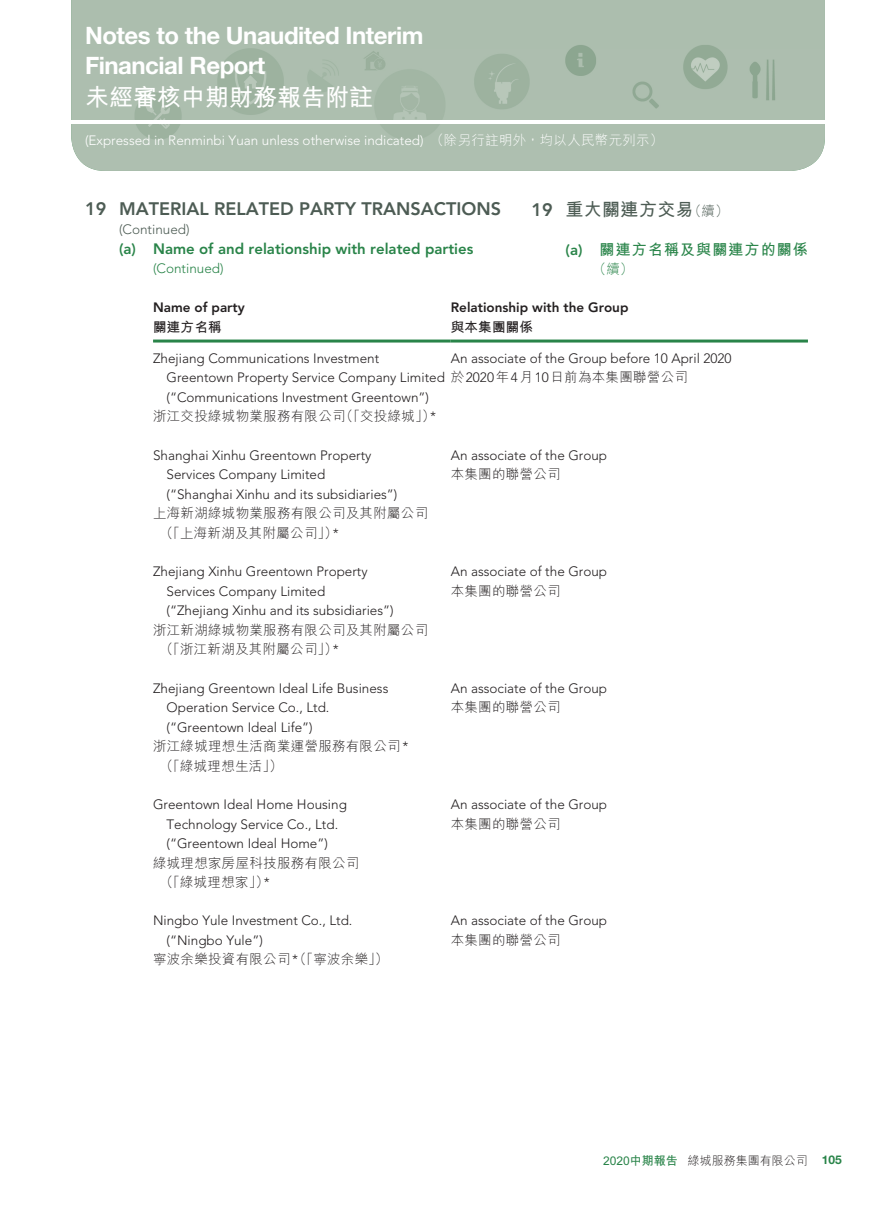
<style>
.page{position:relative;width:893px;height:1212px;background:#fff}
.page>*{position:absolute;margin:0;border:0;box-sizing:border-box;transform-origin:0 0}
.t1{font:700 24px/30px "Helvetica Neue LT Std";letter-spacing:-.02em;color:#fff}
.t2{font:700 24px "M Hei HK";color:#fff}
._01_H1_E{font:800 18px "Avenir LT Std";color:#4d5c54}
._001_H1_C{font:700 18px "M Hei HK";letter-spacing:.02em;color:#4d5c54}
._02_H2_E{font:800 15px "Avenir LT Std";color:#298449}
._002_H2_C{font:700 15px "M Hei HK";letter-spacing:.075em;color:#298449}
._00_txt_E{font:300 13.5px "Avenir LT Std";color:#231f20}
._00_txt_E-2{font:300 13.5px "M Hei HK";letter-spacing:.02em;color:#231f20}
.t3{font:300 13.5px "Avenir LT Std";color:#fff}
._00_txt_E-3{font:800 13.5px "Avenir LT Std";color:#231f20}
._00_txt_E-4{font:700 13.5px "M Hei HK";letter-spacing:.02em;color:#231f20}
._01_H1_E-2{font:300 13.5px "Avenir LT Std";color:#4d5c54}
._02_H2_E-2{font:300 13.5px "Avenir LT Std";color:#298449}
._002_H2_C-2{font:300 13.5px "M Hei HK";color:#298449}
.t4{font:300 12px "M Hei HK";color:#231f20}
.s1{font-family:"M Hei HK"}
.s2{font-family:"Avenir LT Std";font-weight:800}
.s3{font-weight:300;font-size:13.5px}
.s4{font-family:"Avenir LT Std"}
.s5{font-weight:700;color:#298449}
.s6{font-family:"Helvetica Neue LT Std";font-weight:700;color:#298449}
</style>
<div class="page">
<img style="left:71px;top:0;width:754px;height:171px">
<hr style="left:60px;top:120px;width:779px;height:4px;background:#fff">
<hr style="left:153px;top:339px;width:298px;height:3px;background:#298449">
<hr style="left:451px;top:339px;width:357px;height:3px;background:#298449">
<h1 class="t1" style="left:85px;top:20px;width:340px">Notes to the Unaudited Interim<br>Financial Report</h1>
<h1 class="t2" style="left:85px;top:80px;width:290px">未經審核中期財務報告附註</h1>
<p class="t3" style="left:85px;top:132px;width:580px">(Expressed in Renminbi Yuan unless otherwise indicated) <span class="s1">（除另行註明外，均以人民幣元列示）</span></p>
<p class="_01_H1_E" style="left:85px;top:198px;width:417px">19 MATERIAL RELATED PARTY TRANSACTIONS</p>
<p class="_01_H1_E-2" style="left:119px;top:222px;width:72px">(Continued)</p>
<p class="_02_H2_E" style="left:119px;top:240px;width:356px">(a) Name of and relationship with related parties</p>
<p class="_02_H2_E-2" style="left:153px;top:261px;width:72px">(Continued)</p>
<p class="_001_H1_C" style="left:531px;top:196px;width:199px"><span class="s2">19</span> 重大關連方交易<span class="s3">（續）</span></p>
<p class="_002_H2_C" style="left:565px;top:238px;width:244px"><span class="s2">(a)</span> 關連方名稱及與關連方的關係</p>
<p class="_002_H2_C-2" style="left:593px;top:263px;width:42px">（續）</p>
<p class="_00_txt_E-3" style="left:153px;top:299px;width:93px">Name of party</p>
<p class="_00_txt_E-3" style="left:451px;top:299px;width:179px">Relationship with the Group</p>
<p class="_00_txt_E-4" style="left:153px;top:317px;width:70px">關連方名稱</p>
<p class="_00_txt_E-4" style="left:451px;top:317px;width:84px">與本集團關係</p>
<p class="_00_txt_E" style="left:153px;top:350px;width:228px">Zhejiang Communications Investment</p>
<p class="_00_txt_E" style="left:167px;top:370px;width:523px">Greentown Property Service Company Limited <span class="s1">於</span>2020<span class="s1">年</span>4<span class="s1">月</span>10<span class="s1">日前為本集團聯營公司</span></p>
<p class="_00_txt_E" style="left:167px;top:389px;width:264px">(“Communications Investment Greentown”)</p>
<p class="_00_txt_E-2" style="left:153px;top:409px;width:285px">浙江交投綠城物業服務有限公司（「交投綠城」）<span class="s4">*</span></p>
<p class="_00_txt_E" style="left:451px;top:350px;width:282px">An associate of the Group before 10 April 2020</p>
<p class="_00_txt_E" style="left:153px;top:447px;width:220px">Shanghai Xinhu Greentown Property</p>
<p class="_00_txt_E" style="left:167px;top:467px;width:160px">Services Company Limited</p>
<p class="_00_txt_E" style="left:167px;top:486px;width:232px">(“Shanghai Xinhu and its subsidiaries”)</p>
<p class="_00_txt_E-2" style="left:153px;top:506px;width:277px">上海新湖綠城物業服務有限公司及其附屬公司</p>
<p class="_00_txt_E-2" style="left:160px;top:526px;width:180px">（「上海新湖及其附屬公司」）<span class="s4">*</span></p>
<p class="_00_txt_E" style="left:153px;top:563px;width:216px">Zhejiang Xinhu Greentown Property</p>
<p class="_00_txt_E" style="left:167px;top:583px;width:160px">Services Company Limited</p>
<p class="_00_txt_E" style="left:167px;top:602px;width:229px">(“Zhejiang Xinhu and its subsidiaries”)</p>
<p class="_00_txt_E-2" style="left:153px;top:623px;width:277px">浙江新湖綠城物業服務有限公司及其附屬公司</p>
<p class="_00_txt_E-2" style="left:160px;top:642px;width:180px">（「浙江新湖及其附屬公司」）<span class="s4">*</span></p>
<p class="_00_txt_E" style="left:153px;top:680px;width:237px">Zhejiang Greentown Ideal Life Business</p>
<p class="_00_txt_E" style="left:167px;top:699px;width:164px">Operation Service Co., Ltd.</p>
<p class="_00_txt_E" style="left:167px;top:719px;width:148px">(“Greentown Ideal Life”)</p>
<p class="_00_txt_E-2" style="left:153px;top:739px;width:257px">浙江綠城理想生活商業運營服務有限公司<span class="s4">*</span></p>
<p class="_00_txt_E-2" style="left:160px;top:759px;width:124px">（「綠城理想生活」）</p>
<p class="_00_txt_E" style="left:153px;top:796px;width:195px">Greentown Ideal Home Housing</p>
<p class="_00_txt_E" style="left:167px;top:816px;width:173px">Technology Service Co., Ltd.</p>
<p class="_00_txt_E" style="left:167px;top:835px;width:163px">(“Greentown Ideal Home”)</p>
<p class="_00_txt_E-2" style="left:153px;top:856px;width:208px">綠城理想家房屋科技服務有限公司</p>
<p class="_00_txt_E-2" style="left:160px;top:875px;width:112px">（「綠城理想家」）<span class="s4">*</span></p>
<p class="_00_txt_E" style="left:153px;top:913px;width:201px">Ningbo Yule Investment Co., Ltd.</p>
<p class="_00_txt_E" style="left:167px;top:932px;width:98px">(“Ningbo Yule”)</p>
<p class="_00_txt_E-2" style="left:153px;top:952px;width:237px">寧波余樂投資有限公司<span class="s4">*</span>（「寧波余樂」）</p>
<p class="_00_txt_E" style="left:451px;top:447px;width:158px">An associate of the Group</p>
<p class="_00_txt_E-2" style="left:451px;top:467px;width:111px">本集團的聯營公司</p>
<p class="_00_txt_E" style="left:451px;top:563px;width:158px">An associate of the Group</p>
<p class="_00_txt_E-2" style="left:451px;top:584px;width:111px">本集團的聯營公司</p>
<p class="_00_txt_E" style="left:451px;top:680px;width:158px">An associate of the Group</p>
<p class="_00_txt_E-2" style="left:451px;top:700px;width:111px">本集團的聯營公司</p>
<p class="_00_txt_E" style="left:451px;top:796px;width:158px">An associate of the Group</p>
<p class="_00_txt_E-2" style="left:451px;top:817px;width:111px">本集團的聯營公司</p>
<p class="_00_txt_E" style="left:451px;top:913px;width:158px">An associate of the Group</p>
<p class="_00_txt_E-2" style="left:451px;top:933px;width:111px">本集團的聯營公司</p>
<p class="t4" style="left:603px;top:1154px;width:240px"><span class="s5">2020中期報告</span> 綠城服務集團有限公司 <span class="s6">105</span></p>
</div>
